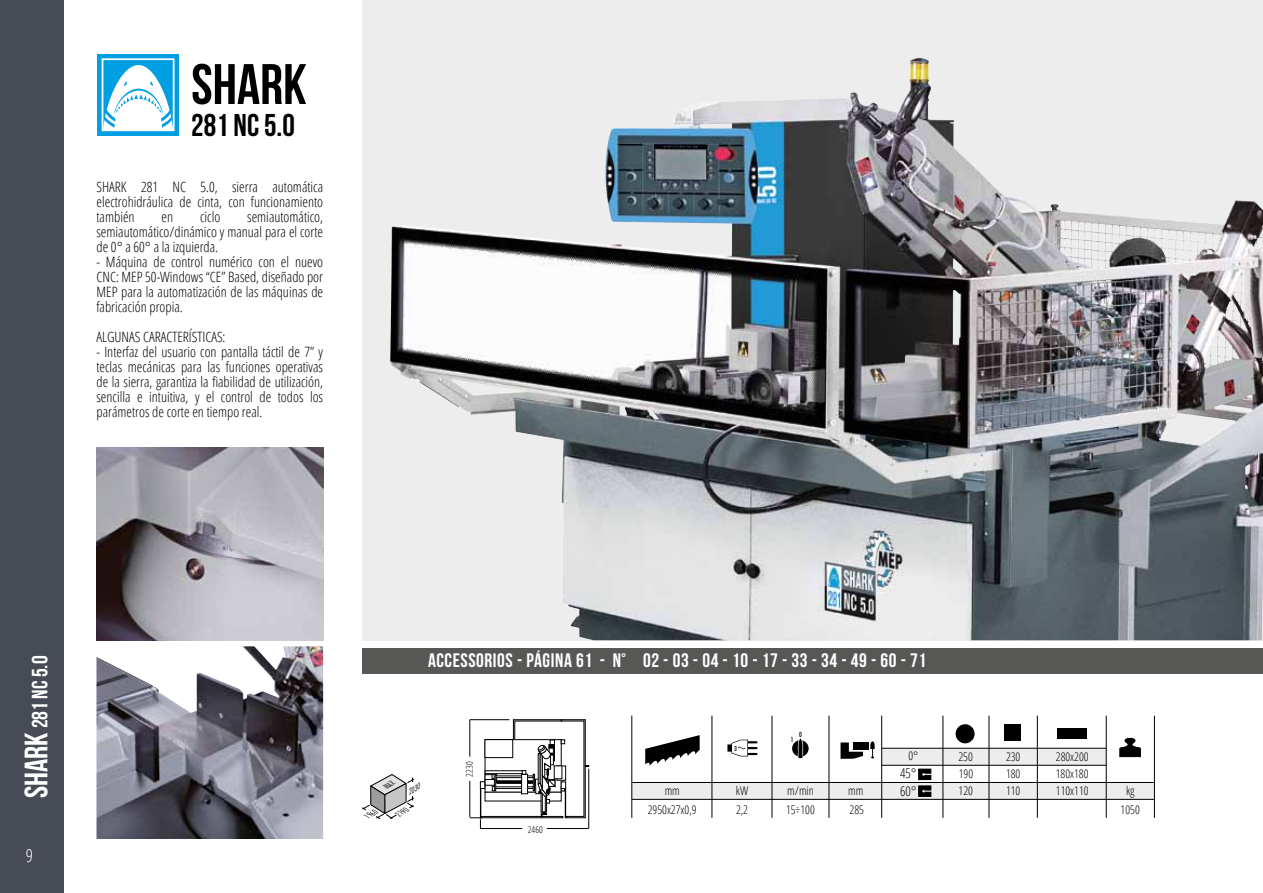
<style>
.page{position:relative;width:1263px;height:893px;background:#fff}
.page>*{position:absolute;margin:0;border:0;box-sizing:border-box;transform-origin:0 0}
.t1{font:57px "Bebas Neue";color:#000}
.t2{font:31.5px "Bebas Neue";color:#000}
.t3{font:22.05px "Bebas Neue";color:#fff}
.t4{font:19.5px "Bebas Neue";letter-spacing:.03em;color:#fff}
.t5{font:300 condensed 18px "Open Sans";color:#fff}
.t6{font:300 condensed 14.25px/15px "Open Sans";color:#000;text-align:justify}
.t7{font:300 condensed 13.5px/17.4px "Open Sans";color:#000}
.t8{font:300 condensed 12px/17.2px "Open Sans";color:#000;text-align:justify}
.t9{font:300 condensed 9.45px "Open Sans";color:#000}
.t10{font:italic 300 condensed 7.5px "Futura Std";color:#000}
.t11{font:condensed 6.75px "Futura Std";color:#000}
.s1{font-size:32.4px}
</style>
<div class="page">
<div style="left:0;top:0;width:64px;height:893px;background:#474b56"></div>
<div style="left:97px;top:54px;width:82px;height:81px;background:#009fe3"></div>
<svg style="left:102px;top:58px;width:73px;height:73px"></svg>
<div style="left:485px;top:739px;width:28px;height:19px;border:1px solid #000"></div>
<svg style="left:470px;top:817px;width:13px;height:11px"></svg>
<hr style="left:470px;top:781px;width:1px;height:36px;background:#000">
<hr style="left:470px;top:719px;width:39px;height:1px;background:#000">
<hr style="left:470px;top:720px;width:1px;height:37px;background:#000">
<hr style="left:588px;top:769px;width:1px;height:59px;background:#000">
<hr style="left:480px;top:828px;width:42px;height:1px;background:#000">
<hr style="left:547px;top:828px;width:42px;height:1px;background:#000">
<div style="left:485px;top:774px;width:12px;height:7px;border:1px solid #000"></div>
<div style="left:481px;top:816px;width:82px;height:2px;border:1px solid #000"></div>
<div style="left:480px;top:788px;width:1px;height:30px;border:1px solid #000"></div>
<div style="left:480px;top:781px;width:5px;height:8px;border:1px solid #000"></div>
<div style="left:485px;top:779px;width:10px;height:6px;border:1px solid #000"></div>
<svg style="left:492px;top:719px;width:97px;height:99px"></svg>
<div style="left:485px;top:770px;width:37px;height:4px;border:1px solid #000"></div>
<div style="left:881px;top:748px;width:225px;height:17px;background:#ededed"></div>
<div style="left:632px;top:783px;width:523px;height:16px;background:#ededed"></div>
<svg style="left:918px;top:769px;width:13px;height:11px"></svg>
<svg style="left:918px;top:786px;width:13px;height:11px"></svg>
<svg style="left:645px;top:735px;width:55px;height:31px"></svg>
<svg style="left:727px;top:740px;width:31px;height:16px"></svg>
<svg style="left:792px;top:738px;width:17px;height:20px"></svg>
<div style="left:854px;top:742px;width:15px;height:8px;background:#000"></div>
<svg style="left:840px;top:742px;width:23px;height:17px"></svg>
<svg style="left:870px;top:741px;width:5px;height:18px"></svg>
<svg style="left:1120px;top:738px;width:20px;height:19px"></svg>
<div style="left:1058px;top:728px;width:29px;height:10px;background:#000"></div>
<div style="left:955px;top:724px;width:19px;height:19px;background:#000;border-radius:50%"></div>
<div style="left:1004px;top:724px;width:17px;height:17px;background:#000"></div>
<hr style="left:631px;top:716px;width:1px;height:102px;background:#000">
<hr style="left:712px;top:716px;width:1px;height:102px;background:#000">
<hr style="left:772px;top:716px;width:1px;height:102px;background:#000">
<hr style="left:881px;top:716px;width:1px;height:102px;background:#000">
<hr style="left:943px;top:716px;width:1px;height:102px;background:#000">
<hr style="left:989px;top:716px;width:1px;height:102px;background:#000">
<hr style="left:1037px;top:716px;width:1px;height:102px;background:#000">
<hr style="left:1106px;top:716px;width:1px;height:102px;background:#000">
<hr style="left:1154px;top:716px;width:1px;height:102px;background:#000">
<hr style="left:829px;top:716px;width:1px;height:102px;background:#000">
<hr style="left:882px;top:748px;width:224px;height:1px;background:#000">
<hr style="left:882px;top:765px;width:224px;height:1px;background:#000">
<hr style="left:632px;top:782px;width:522px;height:1px;background:#000">
<hr style="left:632px;top:799px;width:522px;height:1px;background:#000">
<div style="left:362px;top:0;width:901px;height:640px;background:#ededed"></div>
<img style="left:390px;top:60px;width:873px;height:580px">
<img style="left:96px;top:646px;width:227px;height:193px">
<img style="left:96px;top:448px;width:227px;height:192px">
<div style="left:362px;top:648px;width:901px;height:26px;background:#575756"></div>
<svg style="left:362px;top:774px;width:52px;height:45px"></svg>
<h1 class="t1" style="left:191px;top:53px;width:117px">SHARK</h1>
<h2 class="t2" style="left:191px;top:107px;width:105px">281 NC 5.0</h2>
<p class="t6" style="left:96px;top:178px;width:228px">SHARK 281 NC 5.0, sierra automática electrohidráulica de cinta, con funcionamiento también</p>
<p class="t6" style="left:96px;top:208px;width:228px;text-indent:151px">semiautomático, semiautomático/dinámico y manual para el corte de 0° a 60° a la izquierda.</p>
<p class="t6" style="left:96px;top:254px;width:228px">- Máquina de control numérico con el nuevo CNC: MEP 50-Windows “CE” Based, diseñado por MEP para la automatización de las máquinas de fabricación propia.</p>
<p class="t6" style="left:96px;top:329px;width:131px">ALGUNAS CARACTERÍSTICAS:</p>
<p class="t6" style="left:96px;top:344px;width:228px">- Interfaz del usuario con pantalla táctil de 7” y teclas mecánicas para las funciones operativas de la sierra, garantiza la fiabilidad de utilización, sencilla e intuitiva, y el control de todos los parámetros de corte en tiempo real.</p>
<p class="t6" style="left:162px;top:208px;width:13px">en</p>
<p class="t6" style="left:200px;top:208px;width:22px">ciclo</p>
<h3 class="t3" style="left:28px;top:798px;width:144px;rotate:-90deg"><span class="s1">SHARK</span> 281 NC 5.0</h3>
<p class="t5" style="left:26px;top:843px;width:9px">9</p>
<h3 class="t4" style="left:428px;top:649px;width:500px">ACCESSORIOS - PÁGINA 61 - N° 02 - 03 - 04 - 10 - 17 - 33 - 34 - 49 - 60 - 71</h3>
<p class="t10" style="left:365px;top:812px;width:14px;rotate:-30deg">1960</p>
<p class="t10" style="left:406px;top:789px;width:14px;rotate:-30deg">2030</p>
<p class="t10" style="left:396px;top:810px;width:14px;rotate:-30deg">2190</p>
<p class="t9" style="left:463px;top:777px;width:17px;rotate:-90deg">2230</p>
<p class="t9" style="left:528px;top:823px;width:17px">2460</p>
<p class="t11" style="left:799px;top:731px;width:4px">0</p>
<p class="t11" style="left:791px;top:735px;width:4px">1</p>
<p class="t11" style="left:734px;top:744px;width:4px">3</p>
<p class="t8" style="left:908px;top:747px;width:11px">0°</p>
<p class="t8" style="left:958px;top:747px;width:16px">250<br>190<br>120</p>
<p class="t8" style="left:1006px;top:747px;width:16px">230<br>180<br>110</p>
<p class="t8" style="left:1056px;top:747px;width:34px">280x200<br>180x180</p>
<p class="t7" style="left:900px;top:764px;width:18px">45°<br>60°</p>
<p class="t8" style="left:665px;top:781px;width:17px">mm</p>
<p class="t8" style="left:736px;top:781px;width:14px">kW</p>
<p class="t8" style="left:787px;top:781px;width:28px">m/min</p>
<p class="t8" style="left:848px;top:781px;width:17px">mm</p>
<p class="t8" style="left:1056px;top:782px;width:34px">110x110</p>
<p class="t8" style="left:1126px;top:781px;width:10px">kg</p>
<p class="t8" style="left:648px;top:800px;width:50px">2950x27x0,9</p>
<p class="t8" style="left:736px;top:800px;width:14px">2,2</p>
<p class="t8" style="left:849px;top:800px;width:16px">285</p>
<p class="t8" style="left:1120px;top:800px;width:21px">1050</p>
<p class="t8" style="left:786px;top:800px;width:30px">15÷100</p>
</div>
